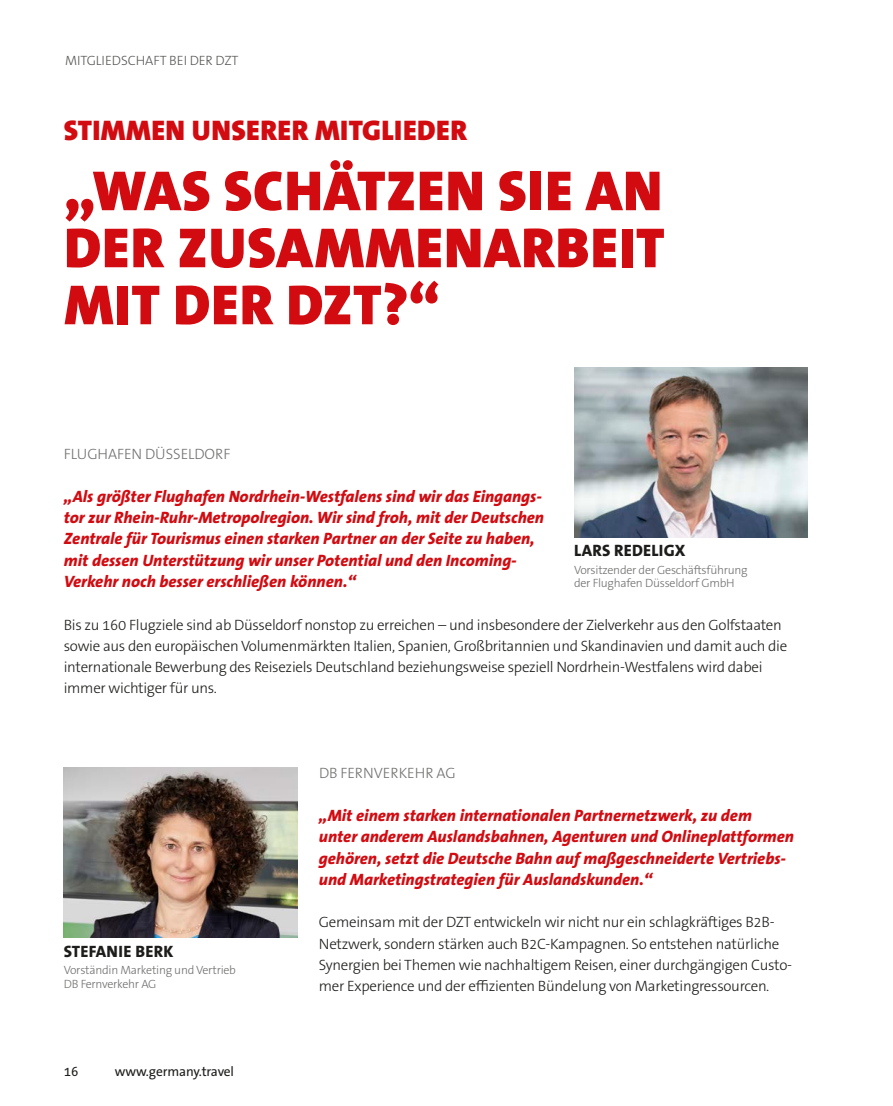
<style>
.page{position:relative;width:893px;height:1106px;background:#fff}
.page>*{position:absolute;margin:0;border:0;box-sizing:border-box;transform-origin:0 0}
.t1{font:900 57px/57px "The Sans LP9";letter-spacing:.015em;color:#d20b11;text-align:justify}
.t2{font:900 28.5px "The Sans LP9";letter-spacing:.015em;color:#d20b11}
.t3{font:16.5px/21.3px "The Sans LP8 Ex Bld IT";color:#d20b11}
.t4{font:16.5px "The Sans LP8 Ex Bld";letter-spacing:.015em;color:#1d1d1b}
.t5{font:15px/21.3px "The Sans LP3 Lig";letter-spacing:-.02em;color:#1d1d1b}
.t6{font:15px "The Sans LP3 Lig";letter-spacing:-.005em;color:#70706f}
.t7{font:13.5px "The Sans LP3 Lig";letter-spacing:-.005em;color:#575756}
.t8{font:13.5px "The Sans LP5 Plain";letter-spacing:-.01em;color:#1d1d1b}
.t9{font:12px/13.5px "The Sans LP3 Lig";letter-spacing:-.02em;color:#70706f}
</style>
<div class="page">
<img style="left:64px;top:767px;width:234px;height:171px">
<img style="left:574px;top:367px;width:234px;height:170px">
<p class="t7" style="left:65px;top:52px;width:175px">MITGLIEDSCHAFT BEI DER DZT</p>
<h2 class="t2" style="left:64px;top:112px;width:405px">STIMMEN UNSERER MITGLIEDER</h2>
<h1 class="t1" style="left:64px;top:163px;width:602px">„WAS SCHÄTZEN SIE AN DER ZUSAMMENARBEIT MIT DER DZT?“</h1>
<p class="t6" style="left:64px;top:445px;width:168px">FLUGHAFEN DÜSSELDORF</p>
<p class="t3" style="left:64px;top:486px;width:482px">„Als größter Flughafen Nordrhein-Westfalens sind wir das Eingangs&shy;tor zur Rhein-Ruhr-Metropolregion. Wir sind froh, mit der Deutschen Zentrale für Tourismus einen starken Partner an der Seite zu haben, mit dessen Unterstützung wir unser Potential und den Incoming-Verkehr noch besser erschließen können.“</p>
<p class="t4" style="left:574px;top:539px;width:113px">LARS REDELIGX</p>
<p class="t9" style="left:574px;top:563px;width:175px">Vorsitzender der Geschäftsführung der Flughafen Düsseldorf GmbH</p>
<p class="t5" style="left:64px;top:614px;width:725px">Bis zu 160 Flugziele sind ab Düsseldorf nonstop zu erreichen – und insbesondere der Zielverkehr aus den Golfstaaten sowie aus den europäischen Volumenmärkten Italien, Spanien, Großbritannien und Skandinavien und damit auch die internationale Bewerbung des Reiseziels Deutschland beziehungsweise speziell Nordrhein-Westfalens wird dabei immer wichtiger für uns.</p>
<p class="t6" style="left:319px;top:763px;width:138px">DB FERNVERKEHR AG</p>
<p class="t4" style="left:64px;top:940px;width:111px">STEFANIE BERK</p>
<p class="t9" style="left:64px;top:963px;width:174px">Vorständin Marketing und Vertrieb<br>DB Fernverkehr AG</p>
<p class="t8" style="left:64px;top:1063px;width:16px">16</p>
<p class="t8" style="left:115px;top:1063px;width:121px">www.germany.travel</p>
<p class="t3" style="left:319px;top:805px;width:477px">„Mit einem starken internationalen Partnernetzwerk, zu dem unter anderem Auslandsbahnen, Agenturen und Onlineplattformen gehören, setzt die Deutsche Bahn auf maßgeschneiderte Vertriebs&shy;und Marketingstrategien für Auslandskunden.“</p>
<p class="t5" style="left:319px;top:911px;width:475px">Gemeinsam mit der DZT entwickeln wir nicht nur ein schlagkräftiges B2B-Netzwerk, sondern stärken auch B2C-Kampagnen. So entstehen natürliche Synergien bei Themen wie nachhaltigem Reisen, einer durchgängigen Custo&shy;mer Experience und der effizienten Bündelung von Marketingressourcen.</p>
</div>
